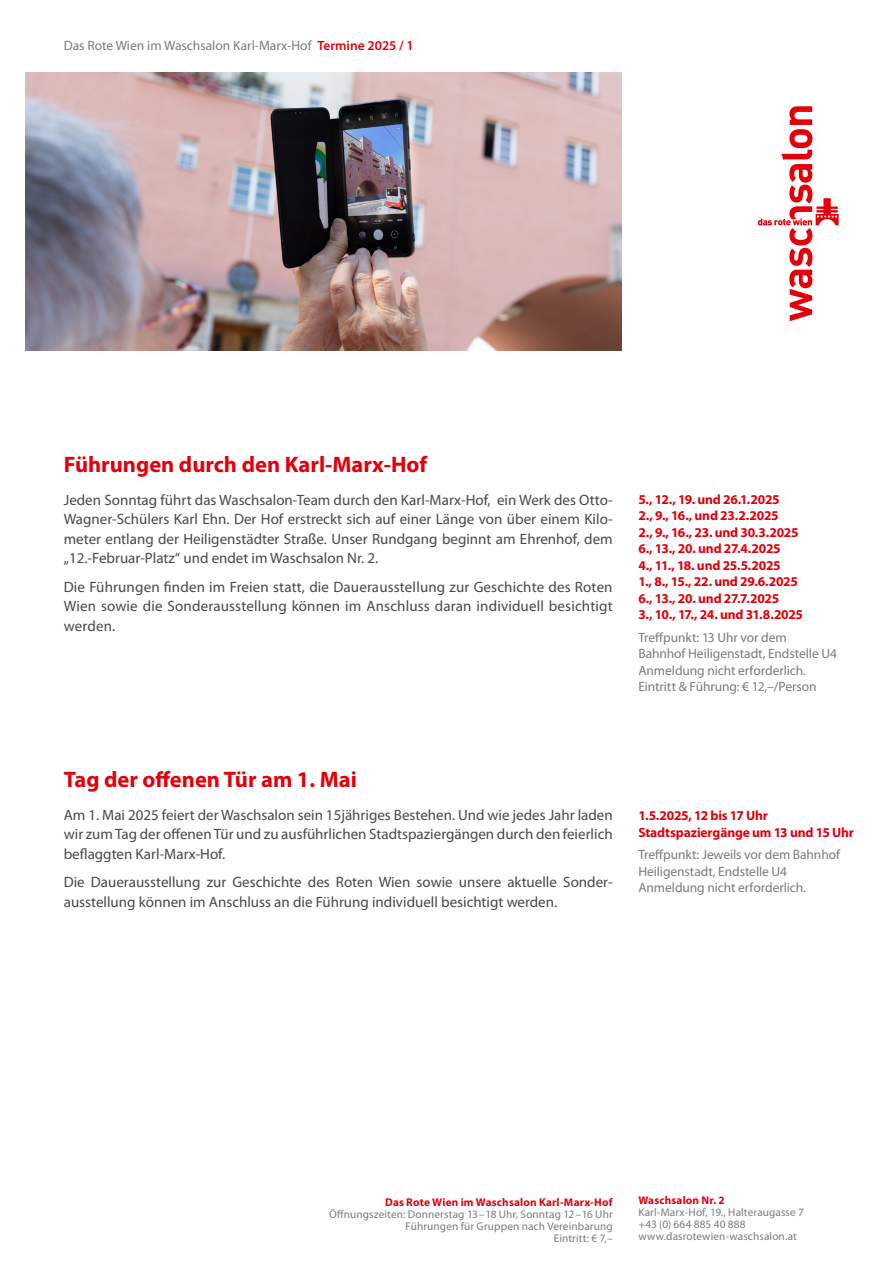
<style>
.page{position:relative;width:893px;height:1263px;background:#fff}
.page>*{position:absolute;margin:0;border:0;box-sizing:border-box;transform-origin:0 0}
.t1{font:700 22.5px "Myriad Pro";color:#e3000b}
.t2{font:15px/19.5px "Myriad Pro";color:#484847;text-align:justify}
.t3{font:13.5px/16.5px "Myriad Pro";letter-spacing:-.005em;color:#7a7b7a}
.t4{font:700 13.5px/16.5px "Myriad Pro";letter-spacing:-.015em;color:#e3000b}
.t5{font:11.25px/12px "Myriad Pro";letter-spacing:.01em;color:#7a7b7a}
.t6{font:700 11.25px "Myriad Pro";letter-spacing:.015em;color:#e3000b}
.s1{font-weight:600;color:#e3000b}
</style>
<div class="page">
<img style="left:26px;top:72px;width:596px;height:278px">
<svg style="left:758px;top:106px;width:81px;height:215px"></svg>
<p class="t3" style="left:64px;top:38px;width:352px">Das Rote Wien im Waschsalon Karl-Marx-Hof <span class="s1">Termine 2025 / 1</span></p>
<h1 class="t1" style="left:64px;top:452px;width:365px">Führungen durch den Karl-Marx-Hof</h1>
<p class="t2" style="left:64px;top:490px;width:550px">Jeden Sonntag führt das Waschsalon-Team durch den Karl-Marx-Hof, ein Werk des Otto-Wagner-Schülers Karl Ehn. Der Hof erstreckt sich auf einer Länge von über einem Kilo&shy;meter entlang der Heiligenstädter Straße. Unser Rundgang beginnt am Ehrenhof, dem „12.-Februar-Platz“ und endet im Waschsalon Nr. 2.</p>
<p class="t2" style="left:64px;top:577px;width:550px">Die Führungen finden im Freien statt, die Dauerausstellung zur Geschichte des Roten Wien sowie die Sonderausstellung können im Anschluss daran individuell besichtigt werden.</p>
<p class="t4" style="left:638px;top:491px;width:166px">5., 12., 19. und 26.1.2025<br>2., 9., 16., und 23.2.2025<br>2., 9., 16., 23. und 30.3.2025<br>6., 13., 20. und 27.4.2025<br>4., 11., 18. und 25.5.2025<br>1., 8., 15., 22. und 29.6.2025<br>6., 13., 20. und 27.7.2025<br>3., 10., 17., 24. und 31.8.2025</p>
<p class="t3" style="left:638px;top:629px;width:200px">Treffpunkt: 13 Uhr vor dem<br>Bahnhof Heiligenstadt, Endstelle U4<br>Anmeldung nicht erforderlich.<br>Eintritt &amp; Führung: € 12,–/Person</p>
<h1 class="t1" style="left:64px;top:767px;width:295px">Tag der offenen Tür am 1. Mai</h1>
<p class="t2" style="left:64px;top:805px;width:550px">Am 1. Mai 2025 feiert der Waschsalon sein 15jähriges Bestehen. Und wie jedes Jahr laden wir zum Tag der offenen Tür und zu ausführlichen Stadtspaziergängen durch den feierlich beflaggten Karl-Marx-Hof.</p>
<p class="t2" style="left:64px;top:873px;width:550px">Die Dauerausstellung zur Geschichte des Roten Wien sowie unsere aktuelle Sonder&shy;ausstellung können im Anschluss an die Führung individuell besichtigt werden.</p>
<p class="t4" style="left:638px;top:808px;width:217px">1.5.2025, 12 bis 17 Uhr<br>Stadtspaziergänge um 13 und 15 Uhr</p>
<p class="t3" style="left:638px;top:847px;width:203px">Treffpunkt: Jeweils vor dem Bahnhof<br>Heiligenstadt, Endstelle U4<br>Anmeldung nicht erforderlich.</p>
<p class="t6" style="left:385px;top:1195px;width:229px">Das Rote Wien im Waschsalon Karl-Marx-Hof</p>
<p class="t5" style="left:329px;top:1208px;width:285px;text-align:right">Öffnungszeiten: Donnerstag 13–18 Uhr, Sonntag 12–16 Uhr<br>Führungen für Gruppen nach Vereinbarung<br>Eintritt: € 7,–</p>
<p class="t6" style="left:638px;top:1194px;width:88px">Waschsalon Nr. 2</p>
<p class="t5" style="left:638px;top:1207px;width:167px">Karl-Marx-Hof, 19., Halteraugasse 7 +43 (0) 664 885 40 888 www.dasrotewien-waschsalon.at</p>
</div>
